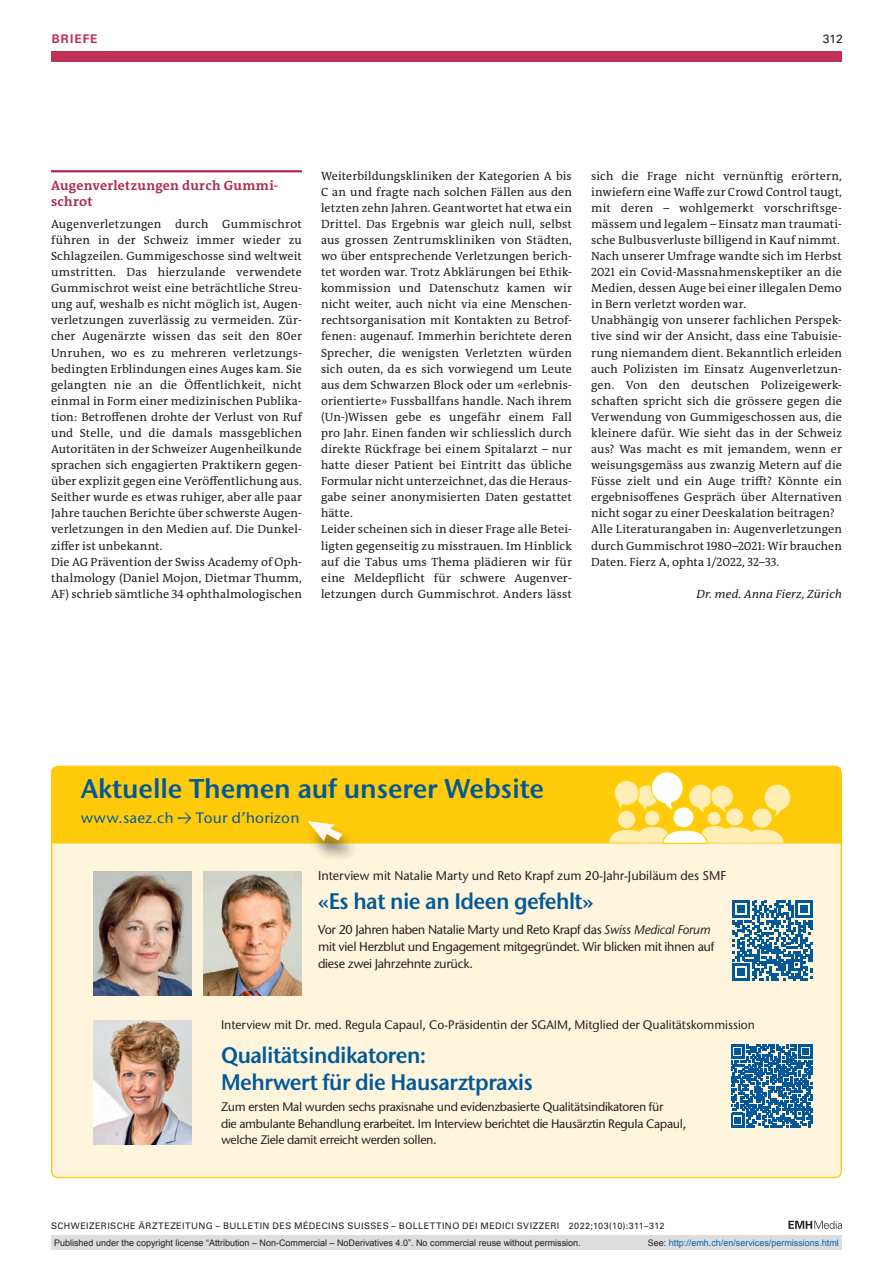
<style>
.page{position:relative;width:893px;height:1263px;background:#fff}
.page>*{position:absolute;margin:0;border:0;box-sizing:border-box;transform-origin:0 0}
.t1{font:600 27px "Stone Sans ITC Std";letter-spacing:-.005em;color:#015999}
.t2{font:600 22.5px/27px "Stone Sans ITC Std";letter-spacing:-.025em;color:#015999;scale:.95 1}
.t3{font:500 15px "Stone Sans ITC Std";letter-spacing:.015em;color:#015999}
.section-h1{font:700 13.5px/16px "The Antiqua B W7";letter-spacing:.02em;color:#ae2b4e}
.t4{font:500 12.75px/17.2px "Stone Sans ITC Std";letter-spacing:-.025em;color:#231f20}
.t5{font:500 12.75px "Stone Sans ITC Std";color:#231f20}
.t6{font:500 12.3px/16.5px "Stone Sans ITC Std";letter-spacing:-.025em;color:#231f20}
.t7{font:500 12.3px "Stone Sans ITC Std";color:#231f20}
.section-pn{font:12px/16px "The Antiqua B W5 Plain";letter-spacing:.01em;color:#231f20;text-align:justify}
.author-notes{font:italic 12px "The Antiqua B W5 Plain";letter-spacing:.01em;color:#231f20}
.ressort{font:700 12px "Univers LT Std";letter-spacing:.085em;color:#bf3256}
.ressort-2{font:12px "Univers LT Std";color:#231f20}
.t8{font:9px "Arial";color:#231f20}
.fusszeile{font:9px "Univers LT Std";letter-spacing:.05em;color:#231f20}
.t9{font:9px "Arial";color:#0066b3}
.s1{font-family:"The Antiqua B W5 Plain";font-weight:400}
.s2{font-style:italic}
.s3{color:#231f20}
</style>
<div class="page">
<svg style="left:788px;top:1221px;width:54px;height:8px"></svg>
<hr style="left:51px;top:170px;width:251px;height:2px;background:#ae2b4e">
<div style="left:51px;top:51px;width:791px;height:11px;background:#bf3256"></div>
<div style="left:52px;top:767px;width:789px;height:410px;background:#fef5dc;border-radius:6px"></div>
<div style="left:52px;top:766px;width:789px;height:77px;background:#feca0a"></div>
<svg style="left:761px;top:781px;width:33px;height:38px"></svg>
<svg style="left:612px;top:769px;width:124px;height:46px;background:#fedc5b"></svg>
<div style="left:708px;top:812px;width:13px;height:13px;background:#ffeeb4;border-radius:50%"></div>
<div style="left:726px;top:808px;width:17px;height:17px;background:#ffeeb4;border-radius:50%"></div>
<div style="left:645px;top:811px;width:14px;height:14px;background:#ffeeb4;border-radius:50%"></div>
<div style="left:618px;top:811px;width:17px;height:17px;background:#ffeeb4;border-radius:50%"></div>
<div style="left:673px;top:807px;width:21px;height:21px;background:#fff;border-radius:50%"></div>
<div style="left:672px;top:806px;width:23px;height:22px;border:1px solid #fed304;border-radius:50%"></div>
<svg style="left:609px;top:826px;width:175px;height:17px;background:#fee793"></svg>
<div style="left:752px;top:808px;width:20px;height:20px;background:#ffeeb4;border-radius:50%"></div>
<div style="left:305px;top:823px;width:54px;height:41px;background:#231f20;opacity:.6"></div>
<svg style="left:308px;top:820px;width:35px;height:22px"></svg>
<svg style="left:731px;top:1045px;width:82px;height:82px"></svg>
<img style="left:94px;top:1020px;width:97px;height:125px">
<svg style="left:733px;top:900px;width:80px;height:81px"></svg>
<img style="left:94px;top:871px;width:97px;height:125px">
<img style="left:203px;top:871px;width:98px;height:125px">
<div style="left:51px;top:1235px;width:791px;height:15px;background:#dcdddf"></div>
<p class="ressort" style="left:52px;top:31px;width:47px">BRIEFE</p>
<p class="ressort-2" style="left:823px;top:31px;width:22px">312</p>
<p class="section-h1" style="left:51px;top:177px;width:229px">Augenverletzungen durch Gummi&shy;schrot</p>
<p class="section-pn" style="left:51px;top:216px;width:252px">Augenverletzungen durch Gummischrot führen in der Schweiz immer wieder zu Schlagzeilen. Gummigeschosse sind weltweit umstritten. Das hierzulande verwendete Gummischrot weist eine beträchtliche Streu&shy;ung auf, weshalb es nicht möglich ist, Augen&shy;verletzungen zuverlässig zu vermeiden. Zür&shy;cher Augenärzte wissen das seit den 80er Unruhen, wo es zu mehreren verletzungs&shy;bedingten Erblindungen eines Auges kam. Sie gelangten nie an die Öffentlichkeit, nicht einmal in Form einer medizinischen Publika&shy;tion: Betroffenen drohte der Verlust von Ruf und Stelle, und die damals massgeblichen Autoritäten in der Schweizer Augenheilkunde sprachen sich engagierten Praktikern gegen&shy;über explizit gegen eine Veröffentlichung aus.<br>Seither wurde es etwas ruhiger, aber alle paar Jahre tauchen Berichte über schwerste Augen&shy;verletzungen in den Medien auf. Die Dunkel&shy;ziffer ist unbekannt.</p>
<p class="section-pn" style="left:51px;top:554px;width:252px">Die AG Prävention der Swiss Academy of Oph&shy;thalmology (Daniel Mojon, Dietmar Thumm, AF) schrieb sämtliche 34 ophthalmologischen</p>
<p class="section-pn" style="left:321px;top:168px;width:252px">Weiterbildungskliniken der Kategorien A bis C an und fragte nach solchen Fällen aus den letzten zehn Jahren. Geantwortet hat etwa ein Drittel. Das Ergebnis war gleich null, selbst aus grossen Zentrumskliniken von Städten, wo über entsprechende Verletzungen berich&shy;tet worden war. Trotz Abklärungen bei Ethik&shy;kommission und Datenschutz kamen wir nicht weiter, auch nicht via eine Menschen&shy;rechtsorganisation mit Kontakten zu Betrof&shy;fenen: augenauf. Immerhin berichtete deren Sprecher, die wenigsten Verletzten würden sich outen, da es sich vorwiegend um Leute aus dem Schwarzen Block oder um «erlebnis&shy;orientierte» Fussballfans handle. Nach ihrem (Un-)Wissen gebe es ungefähr einem Fall pro Jahr. Einen fanden wir schliesslich durch direkte Rückfrage bei einem Spitalarzt – nur hatte dieser Patient bei Eintritt das übliche Formular nicht unterzeichnet, das die Heraus&shy;gabe seiner anonymisierten Daten gestattet hätte.</p>
<p class="section-pn" style="left:321px;top:521px;width:252px">Leider scheinen sich in dieser Frage alle Betei&shy;ligten gegenseitig zu misstrauen. Im Hinblick auf die Tabus ums Thema plädieren wir für eine Meldepflicht für schwere Augenver&shy;letzungen durch Gummischrot. Anders lässt</p>
<p class="section-pn" style="left:591px;top:168px;width:252px">sich die Frage nicht vernünftig erörtern, inwiefern eine Waffe zur Crowd Control taugt, mit deren – wohlgemerkt vorschriftsge&shy;mässem und legalem – Einsatz man traumati&shy;sche Bulbusverluste billigend in Kauf nimmt.</p>
<p class="section-pn" style="left:591px;top:248px;width:252px">Nach unserer Umfrage wandte sich im Herbst 2021 ein Covid-Massnahmenskeptiker an die Medien, dessen Auge bei einer illegalen Demo in Bern verletzt worden war.</p>
<p class="section-pn" style="left:591px;top:312px;width:252px">Unabhängig von unserer fachlichen Perspek&shy;tive sind wir der Ansicht, dass eine Tabuisie&shy;rung niemandem dient. Bekanntlich erleiden auch Polizisten im Einsatz Augenverletzun&shy;gen. Von den deutschen Polizeigewerk&shy;schaften spricht sich die grössere gegen die Verwendung von Gummigeschossen aus, die kleinere dafür. Wie sieht das in der Schweiz aus? Was macht es mit jemandem, wenn er weisungsgemäss aus zwanzig Metern auf die Füsse zielt und ein Auge trifft? Könnte ein ergebnisoffenes Gespräch über Alternativen nicht sogar zu einer Deeskalation beitragen?</p>
<p class="section-pn" style="left:591px;top:521px;width:252px">Alle Literaturangaben in: Augenverletzungen durch Gummischrot 1980–2021: Wir brauchen Daten. Fierz A, ophta 1/2022, 32–33.</p>
<p class="author-notes" style="left:697px;top:586px;width:147px">Dr. med. Anna Fierz, Zürich</p>
<p class="t1" style="left:81px;top:772px;width:465px">Aktuelle Themen auf unserer Website</p>
<p class="t3" style="left:81px;top:808px;width:220px">www.saez.ch <span class="s1">→</span> Tour d’horizon</p>
<p class="t5" style="left:318px;top:868px;width:410px">Interview mit Natalie Marty und Reto Krapf zum 20-Jahr-Jubiläum des SMF</p>
<p class="t2" style="left:318px;top:887px;width:291px">«Es hat nie an Ideen gefehlt»</p>
<p class="t4" style="left:318px;top:920px;width:398px">Vor 20 Jahren haben Natalie Marty und Reto Krapf das <span class="s2">Swiss Medical Forum </span>mit viel Herzblut und Engagement mitgegründet. Wir blicken mit ihnen auf diese zwei Jahrzehnte zurück.</p>
<p class="t7" style="left:221px;top:1017px;width:535px">Interview mit Dr. med. Regula Capaul, Co-Präsidentin der SGAIM, Mitglied der Qualitätskommission</p>
<p class="t2" style="left:221px;top:1041px;width:330px">Qualitätsindikatoren:<br>Mehrwert für die Hausarztpraxis</p>
<p class="t6" style="left:221px;top:1098px;width:467px">Zum ersten Mal wurden sechs praxisnahe und evidenzbasierte Qualitätsindikatoren für<br>die ambulante Behandlung erarbeitet. Im Interview berichtet die Hausärztin Regula Capaul, welche Ziele damit erreicht werden sollen.</p>
<p class="fusszeile" style="left:51px;top:1220px;width:615px">SCHWEIZERISCHE ÄRZTEZEITUNG – BULLETIN DES MÉDECINS SUISSES – BOLLETTINO DEI MEDICI SVIZZERI 2022;103(10):311–312</p>
<p class="t8" style="left:54px;top:1237px;width:528px">Published under the copyright license “Attribution – Non-Commercial – NoDerivatives 4.0”. No commercial reuse without permission.</p>
<p class="t9" style="left:648px;top:1237px;width:193px"><span class="s3">See:</span> http://emh.ch/en/services/permissions.html</p>
</div>
